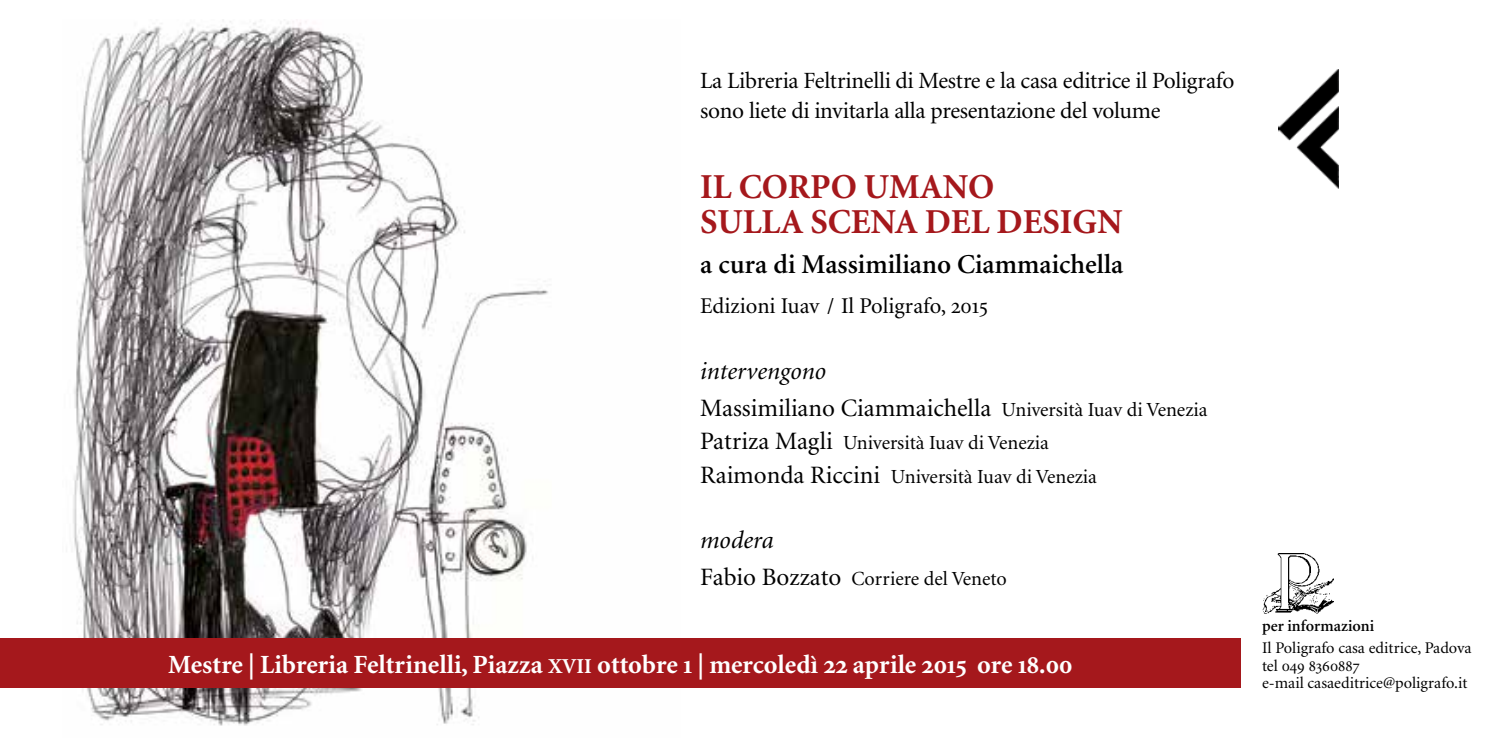
<style>
.page{position:relative;width:1489px;height:745px;background:#fff}
.page>*{position:absolute;margin:0;border:0;box-sizing:border-box;transform-origin:0 0}
.t1{font:700 35px/35px "Minion";color:#a5181c}
.t2{font:600 27.25px "Minion";color:#000}
.t3{font:700 26.25px "Minion";color:#fff}
.t4{font:25px/37px "Minion";color:#000}
.t5{font:italic 25px "Minion";color:#000}
.t6{font:23.25px/29.5px "Minion";letter-spacing:-.01em;color:#000}
.t7{font:22.5px "Minion";color:#000}
.t8{font:20px/33.5px "Minion";color:#000}
.t9{font:16.25px "Minion";color:#000}
.t10{font:600 16.25px "Minion";color:#000}
.t11{font:16.25px "Minion Exp";color:#000}
.s1{font-family:"Minion Exp"}
.s2{font-style:italic}
.s3{font-size:20px}
.s4{font-size:25px}
.s5{font-size:21.25px}
.s6{font-family:"Minion"}
</style>
<div class="page">
<img style="left:63px;top:19px;width:617px;height:707px">
<div style="left:0;top:638px;width:1240px;height:49px;background:#a5181c"></div>
<img style="left:1262px;top:553px;width:71px;height:61px">
<img style="left:1278px;top:69px;width:60px;height:120px">
<p class="t6" style="left:700px;top:67px;width:535px">La Libreria Feltrinelli di Mestre e la casa editrice il Poligrafo sono liete di invitarla alla presentazione del volume</p>
<h1 class="t1" style="left:700px;top:170px;width:424px">il corpo umano<br>sulla scena del design</h1>
<h2 class="t2" style="left:700px;top:250px;width:425px">a cura di Massimiliano Ciammaichella</h2>
<p class="t7" style="left:700px;top:294px;width:289px">Edizioni Iuav / Il Poligrafo, <span class="s1">2015</span></p>
<p class="t4" style="left:700px;top:353px;width:509px"><span class="s2">intervengono<br></span>Massimiliano Ciammaichella <span class="s3">Università Iuav di Venezia</span></p>
<p class="t8" style="left:700px;top:426px;width:398px"><span class="s4">Patriza Magli</span> Università Iuav di Venezia<br><span class="s4">Raimonda Riccini</span> Università Iuav di Venezia</p>
<p class="t5" style="left:700px;top:527px;width:75px">modera</p>
<p class="t8" style="left:700px;top:562px;width:308px"><span class="s4">Fabio Bozzato</span> Corriere del Veneto</p>
<h3 class="t3" style="left:168px;top:651px;width:905px">Mestre | Libreria Feltrinelli, Piazza <span class="s5">XVII</span> ottobre <span class="s1">1</span> | mercoledì <span class="s1">22</span> aprile <span class="s1">2015</span> ore <span class="s1">18.00</span></h3>
<p class="t10" style="left:1261px;top:616px;width:114px">per informazioni</p>
<p class="t9" style="left:1261px;top:639px;width:211px">Il Poligrafo casa editrice, Padova</p>
<p class="t11" style="left:1261px;top:658px;width:99px"><span class="s6">tel</span> 049 8360887</p>
<p class="t9" style="left:1261px;top:674px;width:207px">e-mail casaeditrice@poligrafo.it</p>
</div>
